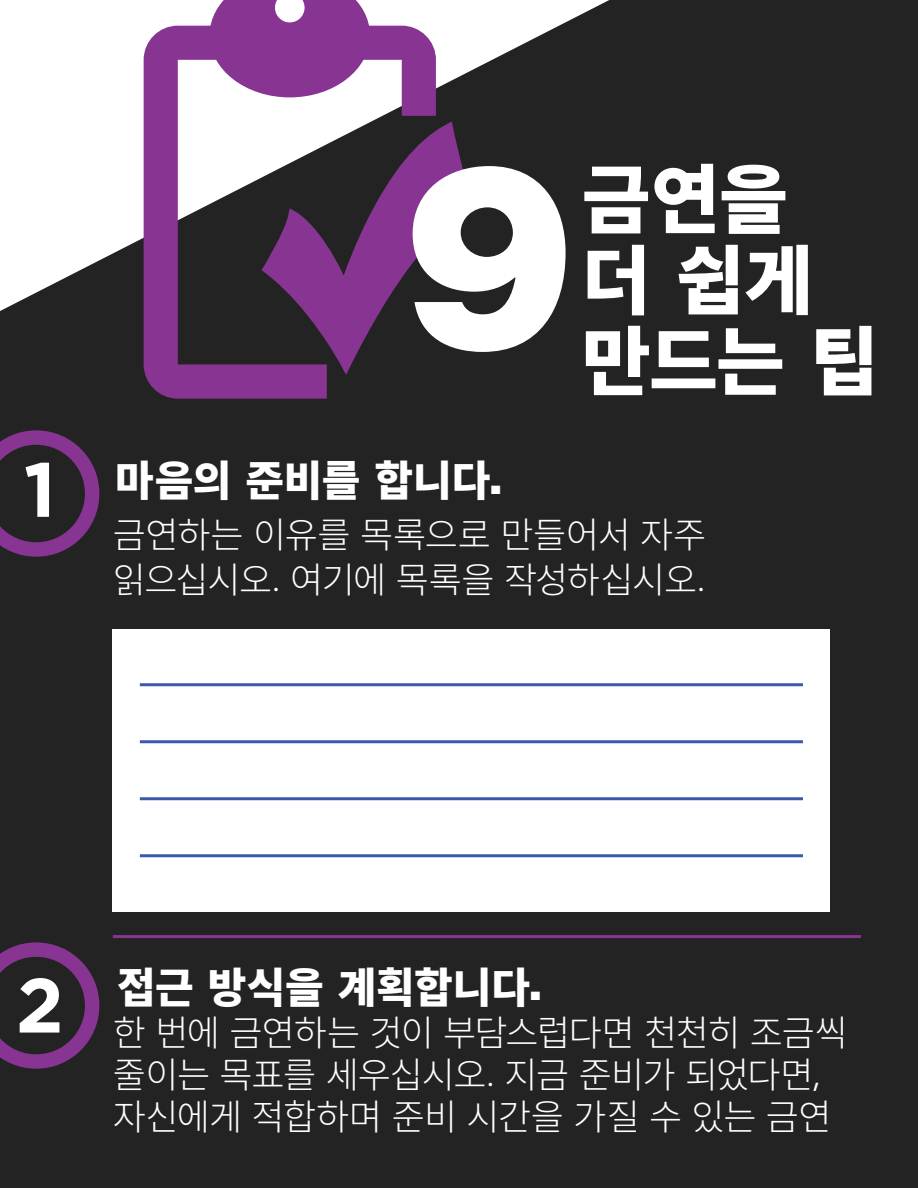
<style>
.page{position:relative;width:918px;height:1188px;background:#242324}
.page>*{position:absolute;margin:0;border:0;box-sizing:border-box;transform-origin:0 0}
.body_copy{font:900 261px "Helvetica Neue LT Std";color:#fff}
.body_copy-2{font:700 76.8px "Gotham";color:#fff}
.body_copy-3{font:800 75px/81px "Source Han Sans K";letter-spacing:-.015em;color:#fff}
.headline{font:800 42px "Source Han Sans K";letter-spacing:-.005em;color:#fff}
.Body_Copy_w_writing{font:300 36px/42px "Source Han Sans K";letter-spacing:-.035em;color:#fff}
.s1{font-family:"Helvetica Neue LT Std";font-weight:900}
.s2{font-family:"Avenir LT Std"}
</style>
<div class="page">
<hr style="left:113px;top:935px;width:748px;height:3px;background:#883493">
<div style="left:113px;top:629px;width:717px;height:283px;background:#fff"></div>
<hr style="left:140px;top:683px;width:663px;height:3px;background:#3c58a8">
<hr style="left:140px;top:740px;width:663px;height:3px;background:#3c58a8">
<hr style="left:140px;top:797px;width:663px;height:3px;background:#3c58a8">
<hr style="left:140px;top:854px;width:663px;height:3px;background:#3c58a8">
<svg style="left:0;top:430px;width:99px;height:127px"></svg>
<svg style="left:0;top:942px;width:99px;height:127px"></svg>
<svg style="left:0;top:0;width:609px;height:311px;fill:#fff"></svg>
<svg style="left:144px;top:26px;width:292px;height:373px"></svg>
<svg style="left:262px;top:121px;width:213px;height:254px"></svg>
<svg style="left:210px;top:0;width:160px;height:97px;background:#9d59a6"></svg>
<p class="body_copy-2" style="left:24px;top:439px;width:34px">1</p>
<p class="body_copy" style="left:402px;top:101px;width:176px">9</p>
<p class="body_copy-3" style="left:582px;top:161px;width:233px">금연을 더 쉽게</p>
<p class="body_copy-3" style="left:582px;top:323px;width:299px">만드는 팁</p>
<p class="headline" style="left:115px;top:457px;width:389px">마음의 준비를 합니다<span class="s1">.</span></p>
<p class="Body_Copy_w_writing" style="left:113px;top:513px;width:595px;line-height:45px">금연하는 이유를 목록으로 만들어서 자주 읽으십시오<span class="s2">.</span> 여기에 목록을 작성하십시오<span class="s2">.</span></p>
<p class="body_copy-2" style="left:16px;top:954px;width:49px">2</p>
<p class="headline" style="left:117px;top:963px;width:427px">접근 방식을 계획합니다<span class="s1">.</span></p>
<p class="Body_Copy_w_writing" style="left:113px;top:1012px;width:737px">한 번에 금연하는 것이 부담스럽다면 천천히 조금씩 줄이는 목표를 세우십시오<span class="s2">.</span> 지금 준비가 되었다면<span class="s2">, </span>자신에게 적합하며 준비 시간을 가질 수 있는 금연</p>
</div>
